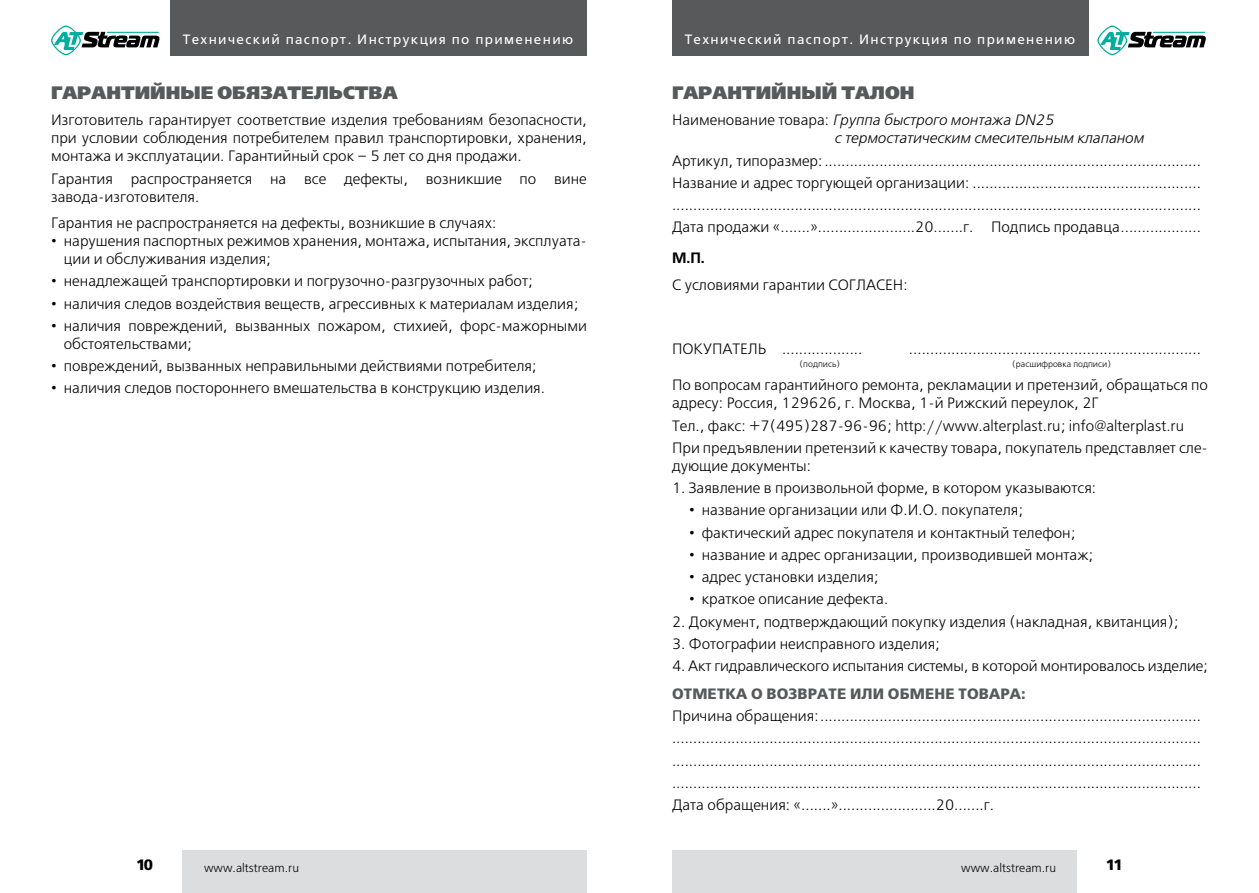
<style>
.page{position:relative;width:1259px;height:893px;background:#fff}
.page>*{position:absolute;margin:0;border:0;box-sizing:border-box;transform-origin:0 0}
.Большой_заголовок{font:800 18px "Free Set C";color:#58595b}
.Абзац{font:300 15px/18px "Free Set";color:#000}
.Абзац-2{font:italic 300 15px/18px "Free Set";color:#000}
.Пункт_абзаца{font:300 15px "Free Set";color:#000}
.Маленький_заголовок{font:700 15px "Free Set C";letter-spacing:.01em;color:#58595b}
.t1{font:700 15px "Free Set C";color:#000}
.Абзац-3{font:600 15px "Free Set";color:#000}
.t2{font:13.5px "Free Set C";letter-spacing:.1em;color:#fff}
.t3{font:300 12px "Free Set";color:#000}
.Абзац-4{font:300 8.7px "Free Set";color:#000}
.s1{font-style:normal}
</style>
<div class="page">
<div style="left:183px;top:850px;width:404px;height:43px;background:#dcddde"></div>
<div style="left:672px;top:850px;width:404px;height:43px;background:#dcddde"></div>
<div style="left:170px;top:0;width:417px;height:55px;background:#58595b"></div>
<div style="left:672px;top:0;width:417px;height:55px;background:#58595b"></div>
<svg style="left:51px;top:26px;width:109px;height:29px"></svg>
<svg style="left:1097px;top:26px;width:109px;height:29px"></svg>
<p class="t2" style="left:183px;top:32px;width:392px">Технический паспорт. Инструкция по применению</p>
<p class="t2" style="left:685px;top:32px;width:392px">Технический паспорт. Инструкция по применению</p>
<p class="Большой_заголовок" style="left:51px;top:82px;width:348px">ГАРАНТИЙНЫЕ ОБЯЗАТЕЛЬСТВА</p>
<p class="Абзац" style="left:51px;top:112px;width:537px;text-align:justify">Изготовитель гарантирует соответствие изделия требованиям безопасности, при условии соблюдения потребителем правил транспортировки, хранения, монтажа и эксплуатации. Гарантийный срок – 5 лет со дня продажи.</p>
<p class="Абзац" style="left:51px;top:170px;width:537px">Гарантия распространяется на все дефекты, возникшие по вине завода-изготовителя.</p>
<p class="Пункт_абзаца" style="left:51px;top:215px;width:447px">Гарантия не распространяется на дефекты, возникшие в случаях:</p>
<p class="Абзац" style="left:64px;top:232px;width:524px;text-indent:-13px">• нарушения паспортных режимов хранения, монтажа, испытания, эксплуата&shy;ции и обслуживания изделия;</p>
<p class="Абзац" style="left:51px;top:273px;width:483px">• ненадлежащей транспортировки и погрузочно-разгрузочных работ;</p>
<p class="Абзац" style="left:51px;top:295px;width:529px">• наличия следов воздействия веществ, агрессивных к материалам изделия;</p>
<p class="Абзац" style="left:64px;top:317px;width:525px;text-indent:-13px">• наличия повреждений, вызванных пожаром, стихией, форс-мажорными обстоятельствами;</p>
<p class="Абзац" style="left:51px;top:357px;width:487px">• повреждений, вызванных неправильными действиями потребителя;</p>
<p class="Абзац" style="left:51px;top:380px;width:495px">• наличия следов постороннего вмешательства в конструкцию изделия.</p>
<p class="Большой_заголовок" style="left:672px;top:82px;width:244px">ГАРАНТИЙНЫЙ ТАЛОН</p>
<p class="Абзац-2" style="left:834px;top:112px;width:311px;text-indent:-162px"><span class="s1">Наименование товара:</span> Группа быстрого монтажа DN25<br>с термостатическим смесительным клапаном</p>
<p class="Абзац" style="left:672px;top:152px;width:530px">Артикул, типоразмер:.........................................................................................</p>
<p class="Абзац" style="left:672px;top:174px;width:530px">Название и адрес торгующей организации: ......................................................</p>
<p class="Абзац" style="left:672px;top:196px;width:530px">.............................................................................................................................</p>
<p class="Абзац" style="left:672px;top:219px;width:530px">Дата продажи «.......».......................20.......г. Подпись продавца...................</p>
<p class="Абзац-3" style="left:672px;top:249px;width:34px">М.П.</p>
<p class="Абзац" style="left:672px;top:276px;width:237px">С условиями гарантии СОГЛАСЕН:</p>
<p class="Абзац" style="left:672px;top:341px;width:192px">ПОКУПАТЕЛЬ ...................</p>
<p class="Абзац" style="left:909px;top:341px;width:293px">.....................................................................</p>
<p class="Абзац-4" style="left:799px;top:360px;width:42px">(подпись)</p>
<p class="Абзац-4" style="left:1012px;top:360px;width:100px">(расшифровка подписи)</p>
<p class="Абзац" style="left:672px;top:377px;width:537px">По вопросам гарантийного ремонта, рекламации и претензий, обращаться по адресу: Россия, 129626, г. Москва, 1-й Рижский переулок, 2Г</p>
<p class="Абзац" style="left:672px;top:417px;width:514px">Тел., факс: +7(495)287-96-96; http://www.alterplast.ru; info@alterplast.ru</p>
<p class="Абзац" style="left:672px;top:439px;width:537px">При предъявлении претензий к качеству товара, покупатель представляет сле&shy;дующие документы:</p>
<p class="Абзац" style="left:672px;top:479px;width:425px">1. Заявление в произвольной форме, в котором указываются:</p>
<p class="Абзац" style="left:689px;top:502px;width:335px">• название организации или Ф.И.О. покупателя;</p>
<p class="Абзац" style="left:689px;top:524px;width:388px">• фактический адрес покупателя и контактный телефон;</p>
<p class="Абзац" style="left:689px;top:546px;width:406px">• название и адрес организации, производившей монтаж;</p>
<p class="Абзац" style="left:689px;top:568px;width:191px">• адрес установки изделия;</p>
<p class="Абзац" style="left:689px;top:591px;width:201px">• краткое описание дефекта.</p>
<p class="Абзац" style="left:672px;top:613px;width:508px">2. Документ, подтверждающий покупку изделия (накладная, квитанция);</p>
<p class="Абзац" style="left:672px;top:635px;width:269px">3. Фотографии неисправного изделия;</p>
<p class="Абзац" style="left:672px;top:657px;width:537px">4. Акт гидравлического испытания системы, в которой монтировалось изделие;</p>
<p class="Маленький_заголовок" style="left:672px;top:685px;width:355px">ОТМЕТКА О ВОЗВРАТЕ ИЛИ ОБМЕНЕ ТОВАРА:</p>
<p class="Абзац" style="left:672px;top:707px;width:530px">Причина обращения:..........................................................................................</p>
<p class="Абзац" style="left:672px;top:730px;width:530px">.............................................................................................................................</p>
<p class="Абзац" style="left:672px;top:752px;width:530px">.............................................................................................................................</p>
<p class="Абзац" style="left:672px;top:774px;width:530px">.............................................................................................................................</p>
<p class="Абзац" style="left:672px;top:796px;width:323px">Дата обращения: «.......».......................20.......г.</p>
<p class="t1" style="left:136px;top:856px;width:18px">10</p>
<p class="t3" style="left:204px;top:861px;width:96px">www.altstream.ru</p>
<p class="t3" style="left:961px;top:861px;width:96px">www.altstream.ru</p>
<p class="t1" style="left:1106px;top:856px;width:18px">11</p>
</div>
